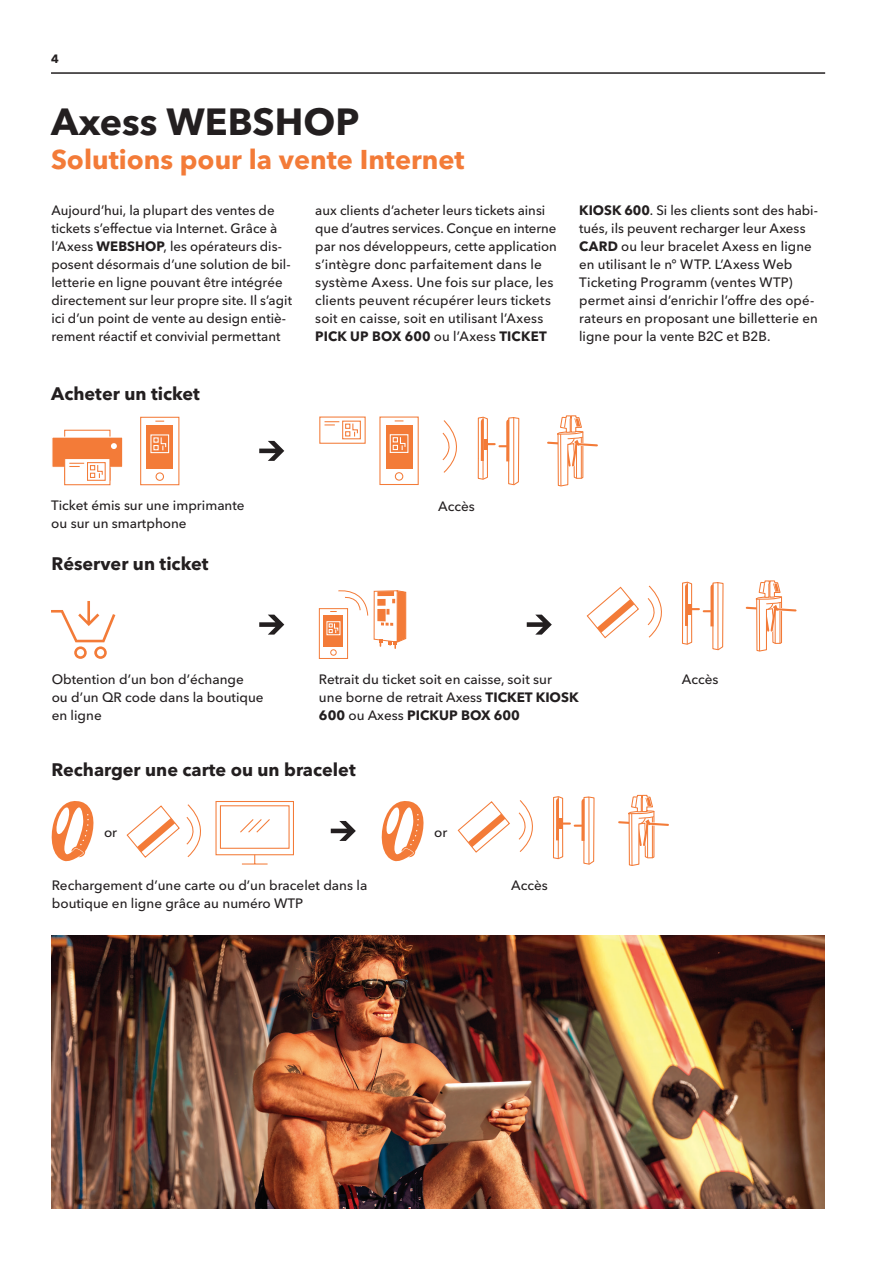
<style>
.page{position:relative;width:893px;height:1263px;background:#fff}
.page>*{position:absolute;margin:0;border:0;box-sizing:border-box;transform-origin:0 0}
.t1{font:700 37.5px "Avenir Next Cyr";color:#231f20}
.t2{font:700 27px "Avenir Next Cyr";color:#f37b38}
.t3{font:700 18px "Avenir Next Cyr";color:#231f20}
.t4{font:500 13.5px/18px "Avenir Next Cyr";color:#231f20}
.t5{font:700 12px "Avenir Next Cyr";color:#231f20}
.s1{font-weight:700}
</style>
<div class="page">
<hr style="left:51px;top:72px;width:774px;height:2px;background:#231f20">
<svg style="left:324px;top:615px;width:5px;height:31px"></svg>
<div style="left:319px;top:608px;width:29px;height:51px;border:1px solid #f37b38"></div>
<div style="left:330px;top:649px;width:7px;height:7px;border:1px solid #f37b38;border-radius:50%"></div>
<svg style="left:329px;top:590px;width:77px;height:58px"></svg>
<svg style="left:586px;top:586px;width:53px;height:53px"></svg>
<svg style="left:647px;top:581px;width:77px;height:70px"></svg>
<hr style="left:687px;top:583px;width:1px;height:61px;background:#f37b38">
<hr style="left:718px;top:583px;width:1px;height:67px;background:#f37b38">
<div style="left:147px;top:425px;width:26px;height:44px;background:#f37b38"></div>
<div style="left:140px;top:417px;width:39px;height:68px;border:1px solid #f37b38"></div>
<div style="left:156px;top:472px;width:8px;height:9px;border:1px solid #f37b38;border-radius:50%"></div>
<div style="left:150px;top:434px;width:19px;height:19px;border:1px solid #fff"></div>
<svg style="left:153px;top:437px;width:14px;height:13px"></svg>
<div style="left:64px;top:430px;width:46px;height:51px;border:1px solid #f37b38"></div>
<div style="left:51px;top:437px;width:72px;height:31px;background:#f37b38;border:1px solid #fff"></div>
<svg style="left:111px;top:443px;width:6px;height:6px"></svg>
<div style="left:64px;top:458px;width:46px;height:27px;background:#fff;border:1px solid #f37b38"></div>
<svg style="left:69px;top:463px;width:15px;height:4px"></svg>
<div style="left:87px;top:462px;width:19px;height:19px;border:1px solid #f37b38"></div>
<svg style="left:90px;top:465px;width:13px;height:13px"></svg>
<div style="left:215px;top:801px;width:79px;height:54px;border:1px solid #f37b38"></div>
<svg style="left:242px;top:855px;width:26px;height:9px"></svg>
<div style="left:220px;top:805px;width:70px;height:44px;border:1px solid #f37b38"></div>
<svg style="left:240px;top:819px;width:30px;height:14px"></svg>
<svg style="left:126px;top:804px;width:90px;height:54px"></svg>
<svg style="left:457px;top:801px;width:53px;height:52px"></svg>
<svg style="left:518px;top:796px;width:77px;height:69px"></svg>
<hr style="left:558px;top:797px;width:1px;height:62px;background:#f37b38">
<hr style="left:589px;top:797px;width:1px;height:67px;background:#f37b38">
<svg style="left:331px;top:821px;width:25px;height:20px"></svg>
<svg style="left:259px;top:615px;width:25px;height:20px"></svg>
<svg style="left:527px;top:615px;width:25px;height:20px"></svg>
<svg style="left:259px;top:441px;width:25px;height:20px"></svg>
<div style="left:386px;top:425px;width:26px;height:43px;background:#f37b38"></div>
<div style="left:379px;top:416px;width:40px;height:69px;border:1px solid #f37b38"></div>
<div style="left:395px;top:472px;width:8px;height:9px;border:1px solid #f37b38;border-radius:50%"></div>
<div style="left:390px;top:434px;width:18px;height:19px;border:1px solid #fff"></div>
<svg style="left:393px;top:437px;width:13px;height:13px"></svg>
<div style="left:319px;top:416px;width:47px;height:28px;background:#fff;border:1px solid #f37b38"></div>
<svg style="left:325px;top:421px;width:14px;height:4px"></svg>
<div style="left:342px;top:421px;width:19px;height:18px;border:1px solid #f37b38"></div>
<svg style="left:345px;top:422px;width:13px;height:14px"></svg>
<svg style="left:442px;top:416px;width:78px;height:70px"></svg>
<hr style="left:483px;top:418px;width:1px;height:61px;background:#f37b38">
<hr style="left:513px;top:418px;width:1px;height:67px;background:#f37b38">
<svg style="left:51px;top:601px;width:64px;height:58px"></svg>
<img style="left:51px;top:935px;width:774px;height:274px">
<svg style="left:547px;top:415px;width:51px;height:72px"></svg>
<svg style="left:745px;top:580px;width:52px;height:72px"></svg>
<svg style="left:618px;top:794px;width:51px;height:72px"></svg>
<svg style="left:51px;top:801px;width:43px;height:61px"></svg>
<svg style="left:381px;top:801px;width:43px;height:61px"></svg>
<p class="t5" style="left:51px;top:52px;width:9px">4</p>
<h1 class="t1" style="left:51px;top:99px;width:310px">Axess WEBSHOP</h1>
<h2 class="t2" style="left:51px;top:143px;width:415px">Solutions pour la vente Internet</h2>
<p class="t4" style="left:51px;top:201px;width:242px">Aujourd’hui, la plupart des ventes de tickets s’effectue via Internet. Grâce à l’Axess <span class="s1">WEBSHOP</span>, les opérateurs dis&shy;posent désormais d’une solution de bil&shy;letterie en ligne pouvant être intégrée directement sur leur propre site. Il s’agit ici d’un point de vente au design entiè&shy;rement réactif et convivial permettant</p>
<p class="t4" style="left:315px;top:201px;width:243px">aux clients d’acheter leurs tickets ainsi que d’autres services. Conçue en interne par nos développeurs, cette application s’intègre donc parfaitement dans le système Axess. Une fois sur place, les clients peuvent récupérer leurs tickets soit en caisse, soit en utilisant l’Axess <span class="s1">PICK UP BOX 600</span> ou l’Axess <span class="s1">TICKET</span></p>
<p class="t4" style="left:579px;top:201px;width:240px"><span class="s1">KIOSK 600</span>. Si les clients sont des habi&shy;tués, ils peuvent recharger leur Axess <span class="s1">CARD</span> ou leur bracelet Axess en ligne en utilisant le n° WTP. L’Axess Web Ticketing Programm (ventes WTP) permet ainsi d’enrichir l’offre des opé&shy;rateurs en proposant une billetterie en ligne pour la vente B2C et B2B.</p>
<h3 class="t3" style="left:51px;top:383px;width:150px">Acheter un ticket</h3>
<p class="t4" style="left:51px;top:497px;width:195px">Ticket émis sur une imprimante ou sur un smartphone</p>
<h3 class="t3" style="left:51px;top:553px;width:159px">Réserver un ticket</h3>
<p class="t4" style="left:52px;top:670px;width:213px">Obtention d’un bon d’échange<br>ou d’un QR code dans la boutique en ligne</p>
<p class="t4" style="left:438px;top:497px;width:38px">Accès</p>
<p class="t4" style="left:319px;top:670px;width:261px">Retrait du ticket soit en caisse, soit sur une borne de retrait Axess <span class="s1">TICKET KIOSK<br>600</span> ou Axess <span class="s1">PICKUP BOX 600</span></p>
<p class="t4" style="left:682px;top:670px;width:38px">Accès</p>
<h3 class="t3" style="left:51px;top:758px;width:306px">Recharger une carte ou un bracelet</h3>
<p class="t4" style="left:104px;top:823px;width:15px">or</p>
<p class="t4" style="left:434px;top:823px;width:15px">or</p>
<p class="t4" style="left:52px;top:876px;width:317px">Rechargement d’une carte ou d’un bracelet dans la</p>
<p class="t4" style="left:511px;top:876px;width:38px">Accès</p>
<p class="t4" style="left:52px;top:894px;width:253px">boutique en ligne grâce au numéro WTP</p>
</div>
